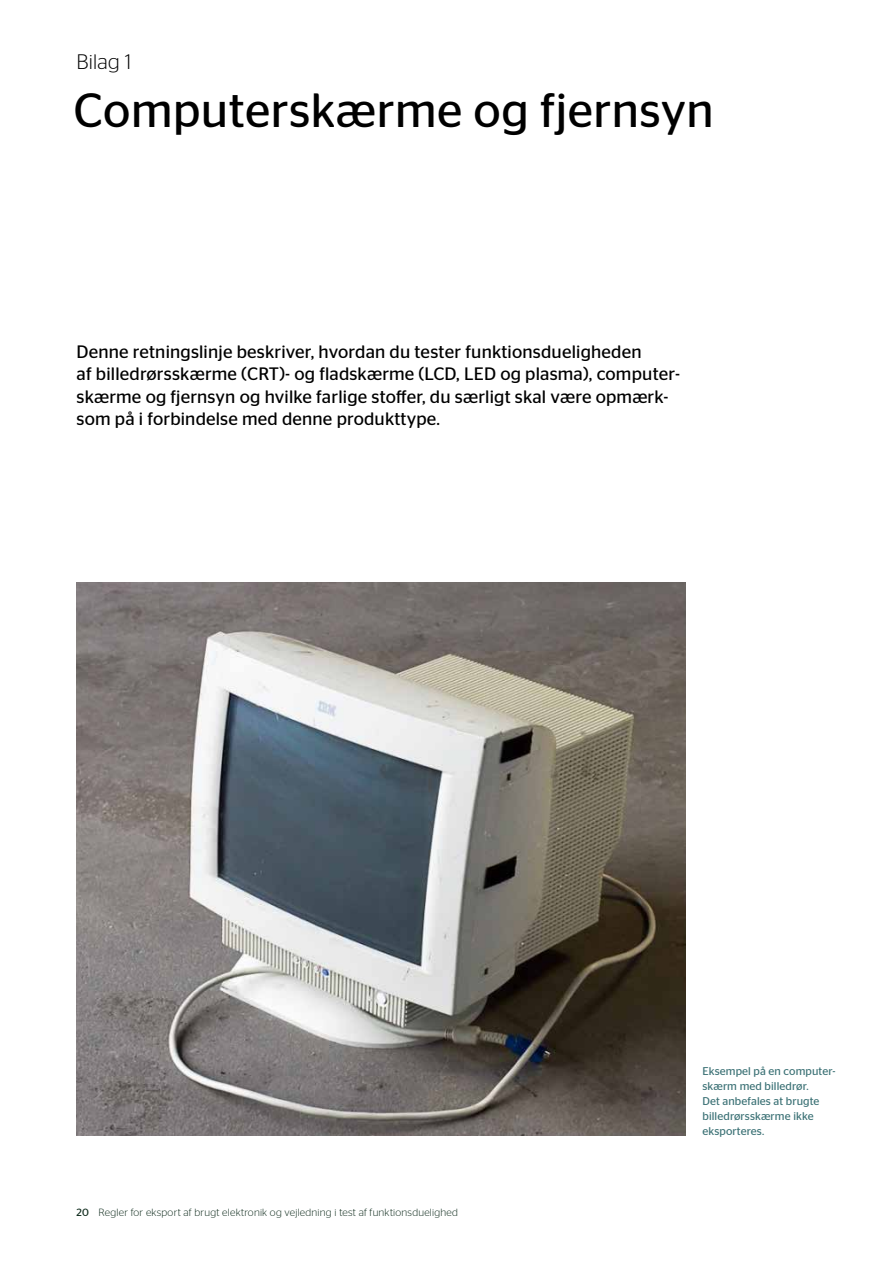
<style>
.page{position:relative;width:893px;height:1263px;background:#fff}
.page>*{position:absolute;margin:0;border:0;box-sizing:border-box;transform-origin:0 0}
.t1{font:48px "Stag Sans";letter-spacing:.01em;color:#000}
.t2{font:300 21px "Stag Sans";letter-spacing:.01em;color:#000}
.t3{font:18px/22.5px "Stag Sans";letter-spacing:.01em;color:#000}
.t4{font:11.25px/15px "Stag Sans";letter-spacing:.01em;color:#3b7175}
.t5{font:300 10.5px "Stag Sans";letter-spacing:.02em;color:#0d2a1b}
.s1{font-weight:400}
</style>
<div class="page">
<img style="left:77px;top:583px;width:608px;height:552px">
<p class="t2" style="left:77px;top:50px;width:56px">Bilag 1</p>
<h1 class="t1" style="left:73px;top:83px;width:642px">Computerskærme og fjernsyn</h1>
<p class="t3" style="left:77px;top:340px;width:605px">Denne retningslinje beskriver, hvordan du tester funktionsdueligheden<br>af billedrørsskærme (CRT)- og fladskærme (LCD, LED og plasma), computer&shy;skærme og fjernsyn og hvilke farlige stoffer, du særligt skal være opmærk&shy;som på i forbindelse med denne produkttype.</p>
<p class="t5" style="left:77px;top:1206px;width:383px"><span class="s1">20</span> Regler for eksport af brugt elektronik og vejledning i test af funktionsduelighed</p>
<p class="t4" style="left:702px;top:1064px;width:135px">Eksempel på en computer&shy;skærm med billedrør.<br>Det anbefales at brugte billedrørsskærme ikke eksporteres.</p>
</div>
